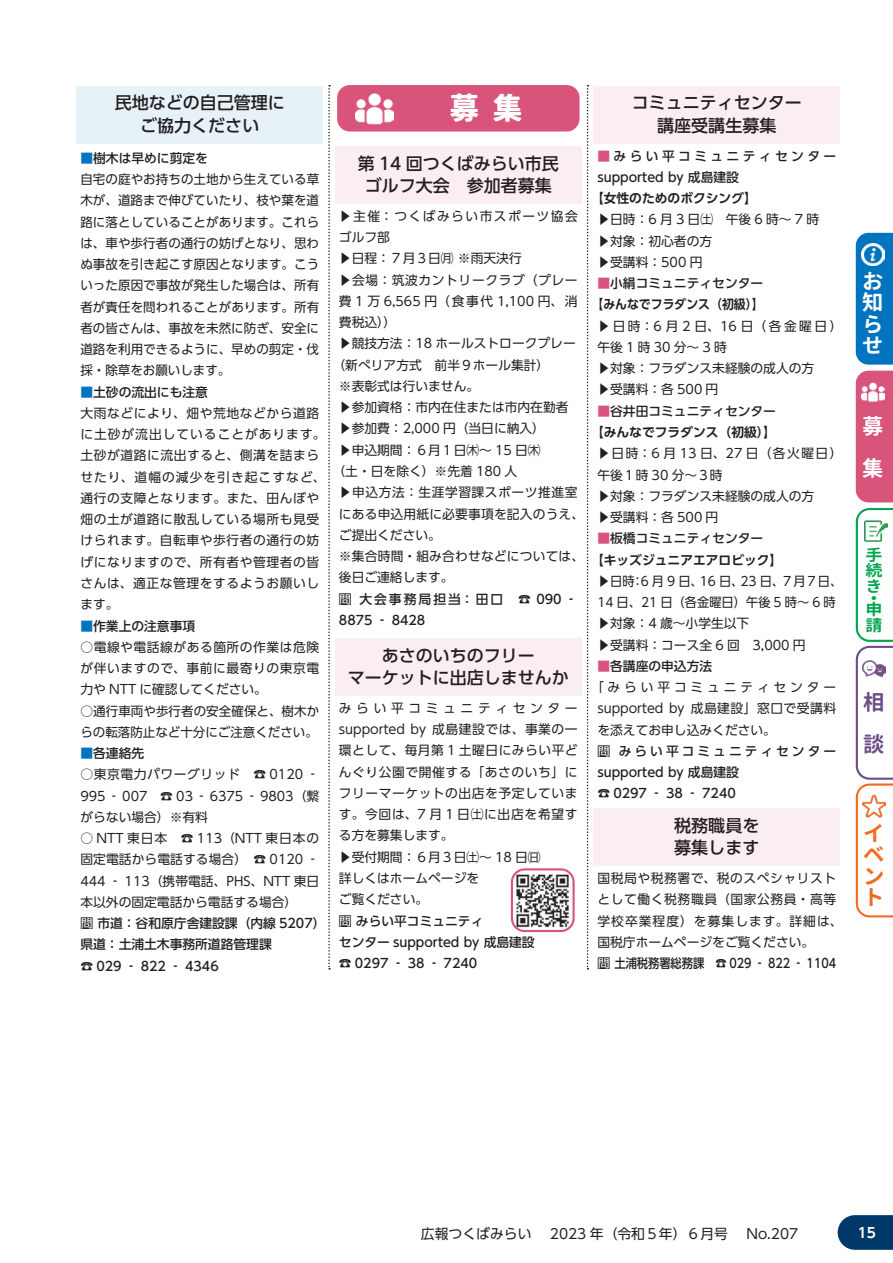
<style>
.page{position:relative;width:893px;height:1263px;background:#fff}
.page>*{position:absolute;margin:0;border:0;box-sizing:border-box;transform-origin:0 0}
.t1{font:800 29.7px "Gen Jyuu Gothic L";color:#fff}
.t2{font:700 21.3px/21.3px "Gen Jyuu Gothic L";color:#fff}
.t3{font:700 21.3px/21.3px "Gen Jyuu Gothic L";color:#f36a21;text-align:justify}
.t4{font:700 21.3px/42.5px "Gen Jyuu Gothic L";color:#6d4d87}
.t5{font:500 16.95px/22px "UD Shin Go Pr 6 N";color:#231f20;text-align:center}
.t6{font:700 15.6px/15.6px "Gen Jyuu Gothic L";color:#00a54f;text-align:justify;scale:1.09 1}
.t7{font:13.8px "UD Shin Go Pr 6 N";color:#231f20}
.t8{font:700 13.8px "UD Shin Go Pr 6 N De";color:#fff}
.t9{font:12.75px/21.3px "UD Shin Go Pr 6 N";letter-spacing:.005em;color:#231f20}
.t10{font:12.75px/21.3px "UD Shin Go Pr 6 N";letter-spacing:.045em;color:#231f20}
.t11{font:500 12.75px/21.3px "UD Shin Go Pr 6 N";color:#231f20}
.t12{font:12.75px/21.3px "UD Shin Go Pr 6 N";letter-spacing:.04em;color:#231f20}
.t13{font:700 12.75px "UD Shin Go Pr 6 N De";color:#231f20}
.t14{font:500 12.75px/21.3px "UD Shin Go Pr 6 N";letter-spacing:.265em;color:#231f20}
.t15{font:12.75px "UD Shin Go Pr 6 N";letter-spacing:.115em;color:#231f20}
.t16{font:12.75px "UD Shin Go Pr 6 N";letter-spacing:.05em;color:#231f20}
.t17{font:700 12.75px "UD Shin Go Pr 6 N De";color:#231f20;scale:.93 1}
.t18{font:12.75px "UD Shin Go Pr 6 N";letter-spacing:.3em;color:#231f20}
.s1{font-weight:500;color:#0074be}
.s2{font-weight:500}
.s3{color:#0074be}
.s4{color:#d8547a}
</style>
<div class="page">
<div style="left:337px;top:85px;width:242px;height:47px;background:#d8547a;border-radius:13px"></div>
<img style="left:355px;top:93px;width:39px;height:32px">
<svg style="left:587px;top:85px;width:2px;height:884px"></svg>
<svg style="left:328px;top:85px;width:2px;height:884px"></svg>
<svg style="left:856px;top:508px;width:37px;height:409px"></svg>
<img style="left:862px;top:795px;width:23px;height:23px">
<div style="left:594px;top:86px;width:246px;height:57px;background:#fbeef1"></div>
<div style="left:856px;top:371px;width:37px;height:131px;background:#d8547a"></div>
<img style="left:861px;top:381px;width:23px;height:23px">
<div style="left:77px;top:86px;width:246px;height:57px;background:#e6f1f8"></div>
<div style="left:335px;top:639px;width:247px;height:57px;background:#fbeef1"></div>
<img style="left:512px;top:871px;width:60px;height:60px">
<div style="left:511px;top:868px;width:64px;height:64px;border:2px solid #d8547a;border-radius:13px"></div>
<div style="left:335px;top:147px;width:247px;height:57px;background:#fbeef1"></div>
<div style="left:594px;top:809px;width:246px;height:57px;background:#fbeef1"></div>
<div style="left:856px;top:233px;width:37px;height:132px;background:#0074be"></div>
<img style="left:861px;top:243px;width:23px;height:23px">
<svg style="left:838px;top:1215px;width:55px;height:35px;background:#124673"></svg>
<h3 class="t5" style="left:115px;top:91px;width:172px">民地などの自己管理にご協力ください</h3>
<p class="t9" style="left:80px;top:147px;width:240px"><span class="s1">■</span><span class="s2">樹木は早めに剪定を<br></span>自宅の庭やお持ちの土地から生えている草木が、道路まで伸びていたり、枝や葉を道路に落としていることがあります。これらは、車や歩行者の通行の妨げとなり、思わぬ事故を引き起こす原因となります。こういった原因で事故が発生した場合は、所有者が責任を問われることがあります。所有者の皆さんは、事故を未然に防ぎ、安全に道路を利用できるように、早めの剪定・伐採・除草をお願いします。</p>
<p class="t10" style="left:80px;top:381px;width:247px"><span class="s1">■</span><span class="s2">土砂の流出にも注意<br></span>大雨などにより、畑や荒地などから道路に土砂が流出していることがあります。土砂が道路に流出すると、側溝を詰まらせたり、道幅の減少を引き起こすなど、通行の支障となります。また、田んぼや畑の土が道路に散乱している場所も見受けられます。自転車や歩行者の通行の妨げになりますので、所有者や管理者の皆さんは、適正な管理をするようお願いします。</p>
<p class="t11" style="left:80px;top:615px;width:116px"><span class="s3">■</span>作業上の注意事項</p>
<p class="t9" style="left:80px;top:636px;width:240px;text-align:justify">○電線や電話線がある箇所の作業は危険が伴いますので、事前に最寄りの東京電力や NTT に確認してください。</p>
<p class="t9" style="left:80px;top:700px;width:240px">○通行車両や歩行者の安全確保と、樹木からの転落防止など十分にご注意ください。</p>
<p class="t11" style="left:80px;top:742px;width:65px"><span class="s3">■</span>各連絡先</p>
<p class="t9" style="left:80px;top:763px;width:240px;text-align:justify">○東京電力パワーグリッド　☎ 0120 ‐ 995‐007　☎ 03‐6375‐9803（繋がらない場合）※有料</p>
<p class="t9" style="left:80px;top:827px;width:240px;text-align:justify">○ NTT 東日本　☎ 113（NTT 東日本の固定電話から電話する場合）　☎ 0120 ‐ 444 ‐ 113（携帯電話、PHS、NTT 東日本以外の固定電話から電話する場合）</p>
<p class="t11" style="left:80px;top:912px;width:247px">問 市道：谷和原庁舎建設課（内線 5207）県道：土浦土木事務所道路管理課<br>☎ 029 ‐ 822 ‐ 4346</p>
<h1 class="t1" style="left:450px;top:86px;width:75px">募 集</h1>
<h3 class="t5" style="left:632px;top:91px;width:172px">コミュニティセンター講座受講生募集</h3>
<p class="t14" style="left:597px;top:145px;width:240px"><span class="s4">■</span>みらい平コミュニティセンターsupported by 成島建設</p>
<p class="t13" style="left:591px;top:188px;width:167px">【女性のためのボクシング】</p>
<p class="t9" style="left:597px;top:208px;width:223px">▶日時：6 月 3 日㈯　午後 6 時～ 7 時▶対象：初心者の方<br>▶受講料：500 円</p>
<p class="t11" style="left:597px;top:272px;width:167px"><span class="s4">■</span>小絹コミュニティセンター</p>
<p class="t17" style="left:591px;top:294px;width:186px">【みんなでフラダンス（初級）】</p>
<p class="t9" style="left:597px;top:315px;width:253px">▶日時：6月2日、16日（各金曜日）　午後1時30分～3時<br>▶対象：フラダンス未経験の成人の方<br>▶受講料：各 500 円</p>
<p class="t11" style="left:597px;top:400px;width:180px"><span class="s4">■</span>谷井田コミュニティセンター</p>
<p class="t13" style="left:591px;top:422px;width:186px">【みんなでフラダンス（初級）】</p>
<p class="t9" style="left:597px;top:442px;width:253px">▶日時：6 月 13 日、27 日（各火曜日）　午後１時 30 分～３時<br>▶対象：フラダンス未経験の成人の方<br>▶受講料：各 500 円</p>
<p class="t11" style="left:597px;top:527px;width:167px"><span class="s4">■</span>板橋コミュニティセンター</p>
<p class="t13" style="left:591px;top:549px;width:193px">【キッズジュニアエアロビック】</p>
<p class="t9" style="left:597px;top:570px;width:246px">▶日時：6 月 9 日、16 日、23 日、７月７日、<br>14 日、21 日（各金曜日）午後 5 時～ 6 時▶対象：4 歳～小学生以下<br>▶受講料：コース全 6 回　3,000 円</p>
<p class="t11" style="left:597px;top:655px;width:116px"><span class="s4">■</span>各講座の申込方法</p>
<p class="t18" style="left:591px;top:677px;width:247px">「みらい平コミュニティセンター</p>
<p class="t9" style="left:597px;top:697px;width:240px">supported by 成島建設」窓口で受講料</p>
<p class="t9" style="left:597px;top:719px;width:180px">を添えてお申し込みください。</p>
<p class="t11" style="left:597px;top:740px;width:240px">問 みらい平コミュニティセンターsupported by 成島建設<br>☎ 0297 ‐ 38 ‐ 7240</p>
<h3 class="t5" style="left:358px;top:152px;width:203px">第 14 回つくばみらい市民ゴルフ大会　参加者募集</h3>
<p class="t15" style="left:339px;top:206px;width:253px">▶主催：つくばみらい市スポーツ協会　</p>
<p class="t9" style="left:339px;top:226px;width:53px">ゴルフ部</p>
<p class="t9" style="left:339px;top:247px;width:184px">▶日程：７月３日㈪ ※雨天決行</p>
<p class="t16" style="left:339px;top:269px;width:240px">▶会場：筑波カントリークラブ（プレー</p>
<p class="t9" style="left:339px;top:290px;width:240px">費 1 万 6,565 円（食事代 1,100 円、消</p>
<p class="t9" style="left:339px;top:311px;width:59px">費税込））</p>
<p class="t9" style="left:339px;top:332px;width:238px">▶競技方法：18 ホールストロークプレー</p>
<p class="t9" style="left:333px;top:354px;width:218px">（新ぺリア方式　前半９ホール集計）</p>
<p class="t9" style="left:339px;top:375px;width:142px">※表彰式は行いません。</p>
<p class="t9" style="left:339px;top:396px;width:231px">▶参加資格：市内在住または市内在勤者</p>
<p class="t9" style="left:339px;top:418px;width:208px">▶参加費：2,000 円（当日に納入）</p>
<p class="t9" style="left:339px;top:439px;width:216px">▶申込期間：６月１日㈭～ 15 日㈭　</p>
<p class="t9" style="left:333px;top:460px;width:186px">（土・日を除く）※先着 180 人</p>
<p class="t10" style="left:339px;top:481px;width:240px">▶申込方法：生涯学習課スポーツ推進室</p>
<p class="t9" style="left:339px;top:503px;width:247px">にある申込用紙に必要事項を記入のうえ、</p>
<p class="t9" style="left:339px;top:524px;width:104px">ご提出ください。</p>
<p class="t9" style="left:339px;top:545px;width:247px">※集合時間・組み合わせなどについては、</p>
<p class="t9" style="left:339px;top:566px;width:116px">後日ご連絡します。</p>
<p class="t11" style="left:339px;top:588px;width:240px">問 大会事務局担当：田口　☎ 090‐<br>8875 ‐ 8428</p>
<h3 class="t5" style="left:348px;top:644px;width:223px">あさのいちのフリー<br>マーケットに出店しませんか</h3>
<p class="t12" style="left:339px;top:697px;width:240px">みらい平コミュニティセンターsupported by 成島建設では、事業の一環として、毎月第 1 土曜日にみらい平どんぐり公園で開催する「あさのいち」にフリーマーケットの出店を予定しています。今回は、7 月 1 日㈯に出店を希望する方を募集します。<br>▶受付期間：６月３日㈯～ 18 日㈰<br>詳しくはホームページを<br>ご覧ください。</p>
<p class="t11" style="left:339px;top:910px;width:197px">問 みらい平コミュニティ<br>センター supported by 成島建設☎ 0297 ‐ 38 ‐ 7240</p>
<h3 class="t5" style="left:674px;top:814px;width:87px;text-align:left">税務職員を募集します</h3>
<p class="t10" style="left:597px;top:867px;width:247px">国税局や税務署で、税のスペシャリストとして働く税務職員（国家公務員・高等学校卒業程度）を募集します。詳細は、国税庁ホームページをご覧ください。</p>
<p class="t11" style="left:597px;top:952px;width:240px">問 土浦税務署総務課　☎ 029 ‐ 822 ‐ 1104</p>
<h2 class="t2" style="left:862px;top:270px;width:22px;text-align:justify">お知らせ</h2>
<h2 class="t2" style="left:862px;top:404px;width:22px;line-height:42.5px">募集</h2>
<p class="t6" style="left:865px;top:547px;width:17px">手続き</p>
<p class="t6" style="left:865px;top:591px;width:16px;line-height:11.7px">・申</p>
<p class="t6" style="left:865px;top:617px;width:17px">請</p>
<h2 class="t4" style="left:863px;top:680px;width:22px">相談</h2>
<h2 class="t3" style="left:863px;top:822px;width:22px">イベント</h2>
<p class="t7" style="left:421px;top:1222px;width:379px">広報つくばみらい　 2023 年（令和５年）６月号　 No.207</p>
<p class="t8" style="left:858px;top:1221px;width:20px">15</p>
</div>
